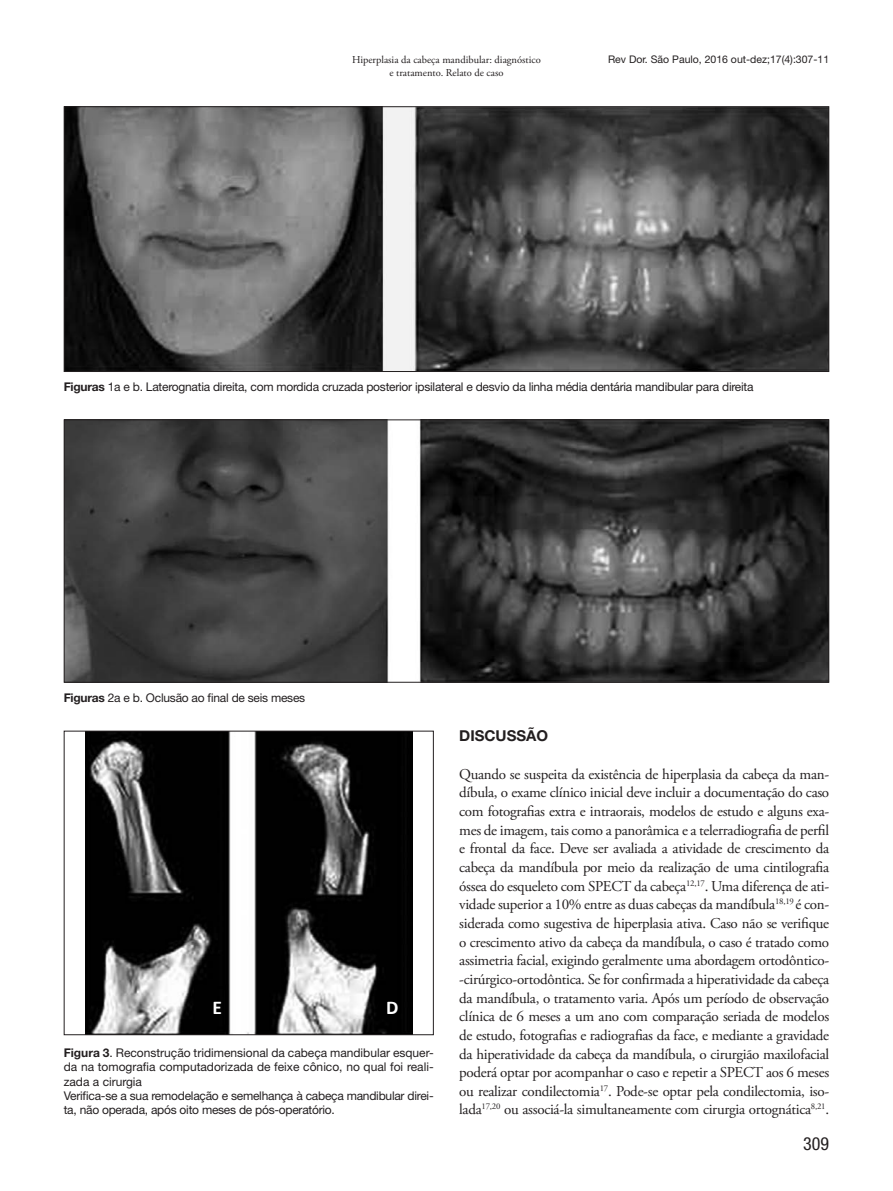
<style>
.page{position:relative;width:893px;height:1191px;background:#fff}
.page>*{position:absolute;margin:0;border:0;box-sizing:border-box;transform-origin:0 0}
.t1{font:700 19.5px "Calibri";color:#fff}
.t2{font:condensed 18px "Helvetica Neue LT Std";color:#231f20}
.t3{font:15px/18.6px "Adobe Garamond Pro";letter-spacing:-.02em;color:#231f20;text-align:justify}
.t4{font:700 15px "Helvetica Neue LT Std";color:#231f20}
.t5{font:12px/14.4px "Helvetica Neue LT Std";color:#231f20}
.t6{font:12px "Helvetica Neue LT Std";letter-spacing:-.02em;color:#231f20}
.t7{font:10.5px/12.6px "Adobe Garamond Pro";color:#231f20;text-align:center}
.t8{font:10.5px "Helvetica Neue LT Std";color:#231f20}
.s1{font-weight:700}
</style>
<div class="page">
<img style="left:66px;top:108px;width:761px;height:262px">
<div style="left:64px;top:106px;width:765px;height:266px;border:1px solid #231f20"></div>
<img style="left:66px;top:421px;width:761px;height:259px">
<div style="left:64px;top:419px;width:765px;height:263px;border:1px solid #231f20"></div>
<img style="left:85px;top:732px;width:327px;height:301px">
<div style="left:64px;top:730px;width:370px;height:305px;border:1px solid #231f20"></div>
<p class="t7" style="left:352px;top:54px;width:190px">Hiperplasia da cabeça mandibular: diagnóstico e tratamento. Relato de caso</p>
<p class="t8" style="left:608px;top:53px;width:223px">Rev Dor. São Paulo, 2016 out-dez;17(4):307-11</p>
<p class="t6" style="left:64px;top:380px;width:691px"><span class="s1">Figuras</span> 1a e b. Laterognatia direita, com mordida cruzada posterior ipsilateral e desvio da linha média dentária mandibular para direita</p>
<p class="t6" style="left:64px;top:690px;width:243px"><span class="s1">Figuras</span> 2a e b. Oclusão ao final de seis meses</p>
<h1 class="t1" style="left:213px;top:994px;width:11px">E</h1>
<h1 class="t1" style="left:386px;top:994px;width:14px">D</h1>
<p class="t5" style="left:64px;top:1045px;width:371px"><span class="s1">Figura 3</span>. Reconstrução tridimensional da cabeça mandibular esquer&shy;da na tomografia computadorizada de feixe cônico, no qual foi reali&shy;zada a cirurgia<br>Verifica-se a sua remodelação e semelhança à cabeça mandibular direi&shy;ta, não operada, após oito meses de pós-operatório.</p>
<p class="t4" style="left:459px;top:727px;width:90px">DISCUSSÃO</p>
<p class="t3" style="left:459px;top:765px;width:371px">Quando se suspeita da existência de hiperplasia da cabeça da man&shy;díbula, o exame clínico inicial deve incluir a documentação do caso com fotografias extra e intraorais, modelos de estudo e alguns exa&shy;mes de imagem, tais como a panorâmica e a telerradiografia de perfil e frontal da face. Deve ser avaliada a atividade de crescimento da cabeça da mandíbula por meio da realização de uma cintilografia óssea do esqueleto com SPECT da cabeça<sup>12,17</sup>. Uma diferença de ati&shy;vidade superior a 10% entre as duas cabeças da mandíbula<sup>18,19</sup> é con&shy;siderada como sugestiva de hiperplasia ativa. Caso não se verifique o crescimento ativo da cabeça da mandíbula, o caso é tratado como assimetria facial, exigindo geralmente uma abordagem ortodôntico--cirúrgico-ortodôntica. Se for confirmada a hiperatividade da cabeça da mandíbula, o tratamento varia. Após um período de observação clínica de 6 meses a um ano com comparação seriada de modelos de estudo, fotografias e radiografias da face, e mediante a gravidade da hiperatividade da cabeça da mandíbula, o cirurgião maxilofacial poderá optar por acompanhar o caso e repetir a SPECT aos 6 meses ou realizar condilectomia<sup>17</sup>. Pode-se optar pela condilectomia, iso&shy;lada<sup>17,20</sup> ou associá-la simultaneamente com cirurgia ortognática<sup>8,21</sup>.</p>
<p class="t2" style="left:803px;top:1132px;width:27px">309</p>
</div>
